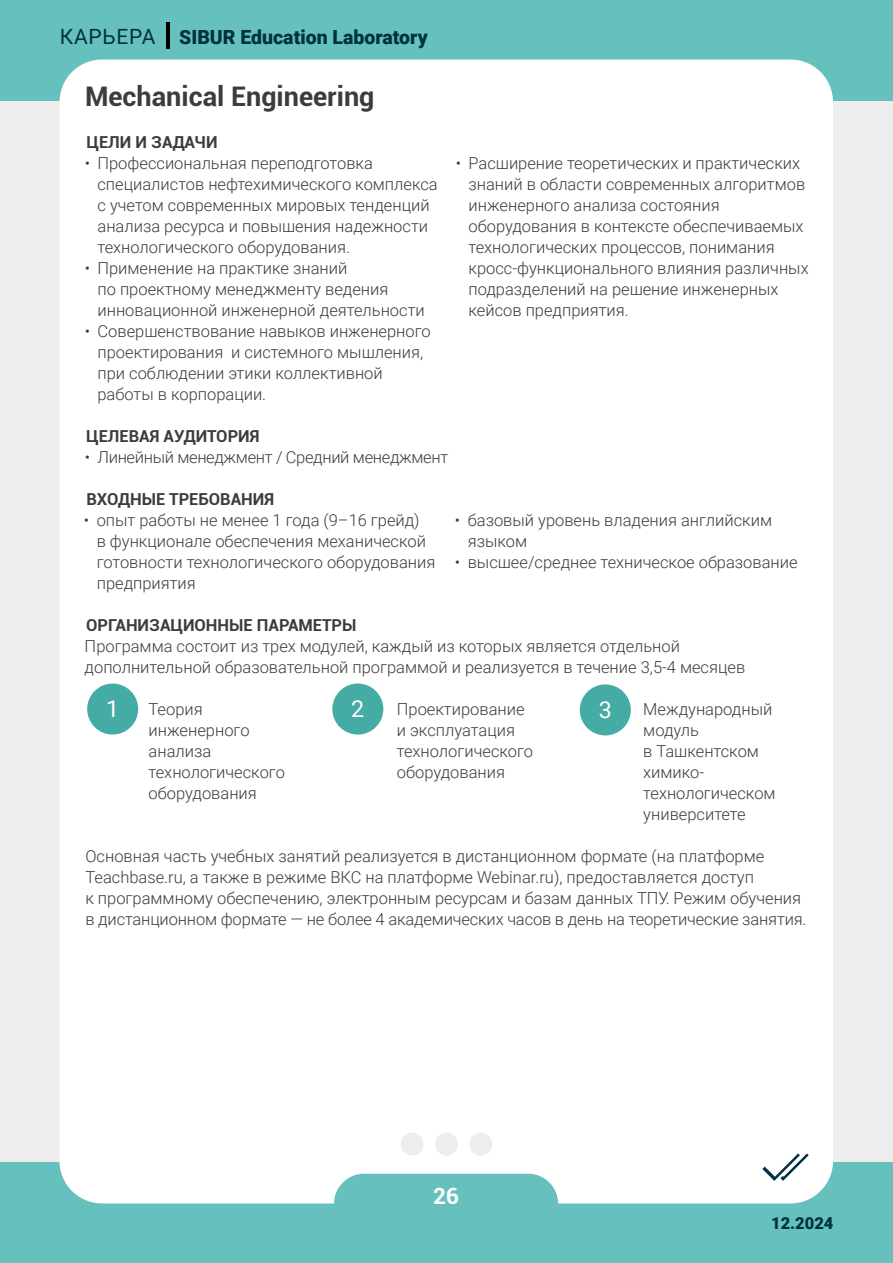
<style>
.page{position:relative;width:893px;height:1263px;background:#ededed}
.page>*{position:absolute;margin:0;border:0;box-sizing:border-box;transform-origin:0 0}
.t1{font:700 27px "Roboto";color:#3c3c3b}
.t2{font:23.25px "Roboto";color:#fff}
.t3{font:700 22.5px "Roboto";color:#fff}
.t4{font:900 19.5px "Roboto";color:#00323d}
.t5{font:300 16.5px/21px "Roboto";color:#3c3c3b}
.t6{font:700 16.5px "Roboto";color:#3c3c3b}
.t7{font:300 16.5px "Roboto";letter-spacing:-.02em;color:#3c3c3b}
.t8{font:900 16.5px "Roboto";color:#00323d}
.s1{font-weight:400;font-size:21px}
</style>
<div class="page">
<div style="left:0;top:0;width:893px;height:100px;background:#66c1be"></div>
<div style="left:0;top:1163px;width:893px;height:100px;background:#66c1be"></div>
<div style="left:60px;top:60px;width:773px;height:1143px;background:#fff;border-radius:43px"></div>
<div style="left:334px;top:1174px;width:224px;height:59px;background:#66c1be;border-radius:30px"></div>
<div style="left:469px;top:1133px;width:23px;height:22px;background:#ededed;border-radius:50%"></div>
<div style="left:435px;top:1133px;width:23px;height:22px;background:#ededed;border-radius:50%"></div>
<div style="left:401px;top:1133px;width:23px;height:22px;background:#ededed;border-radius:50%"></div>
<svg style="left:762px;top:1153px;width:47px;height:28px"></svg>
<hr style="left:166px;top:23px;width:4px;height:26px;background:#000">
<div style="left:87px;top:683px;width:51px;height:51px;background:#45aba5;border-radius:50%"></div>
<div style="left:332px;top:683px;width:51px;height:51px;background:#45aba5;border-radius:50%"></div>
<div style="left:580px;top:684px;width:51px;height:51px;background:#45aba5;border-radius:50%"></div>
<p class="t4" style="left:60px;top:23px;width:369px"><span class="s1">КАРЬЕРА</span> SIBUR Education Laboratory</p>
<h1 class="t1" style="left:85px;top:77px;width:291px">Mechanical Engineering</h1>
<p class="t6" style="left:87px;top:131px;width:133px">ЦЕЛИ И ЗАДАЧИ</p>
<p class="t5" style="left:97px;top:152px;width:342px;text-indent:-13px">• Профессиональная переподготовка специалистов нефтехимического комплекса с учетом современных мировых тенденций анализа ресурса и повышения надежности технологического оборудования.</p>
<p class="t5" style="left:97px;top:257px;width:329px;text-indent:-13px">• Применение на практике знаний<br>по проектному менеджменту ведения инновационной инженерной деятельности</p>
<p class="t5" style="left:97px;top:320px;width:335px;text-indent:-13px">• Совершенствование навыков инженерного проектирования и системного мышления, при соблюдении этики коллективной работы в корпорации.</p>
<p class="t5" style="left:468px;top:152px;width:342px;text-indent:-13px">• Расширение теоретических и практических знаний в области современных алгоритмов инженерного анализа состояния оборудования в контексте обеспечиваемых технологических процессов, понимания кросс-функционального влияния различных подразделений на решение инженерных кейсов предприятия.</p>
<p class="t6" style="left:86px;top:425px;width:175px">ЦЕЛЕВАЯ АУДИТОРИЯ</p>
<p class="t7" style="left:85px;top:446px;width:365px">• Линейный менеджмент / Средний менеджмент</p>
<p class="t6" style="left:86px;top:488px;width:189px">ВХОДНЫЕ ТРЕБОВАНИЯ</p>
<p class="t5" style="left:97px;top:509px;width:340px;text-indent:-13px">• опыт работы не менее 1 года (9–16 грейд)<br>в функционале обеспечения механической готовности технологического оборудования предприятия</p>
<p class="t5" style="left:468px;top:509px;width:306px;text-indent:-13px">• базовый уровень владения английским языком</p>
<p class="t5" style="left:455px;top:551px;width:344px">• высшее/среднее техническое образование</p>
<p class="t6" style="left:86px;top:614px;width:272px">ОРГАНИЗАЦИОННЫЕ ПАРАМЕТРЫ</p>
<p class="t5" style="left:85px;top:635px;width:662px">Программа состоит из трех модулей, каждый из которых является отдельной дополнительной образовательной программой и реализуется в течение 3,5-4 месяцев</p>
<h2 class="t2" style="left:106px;top:693px;width:15px">1</h2>
<h2 class="t2" style="left:351px;top:693px;width:15px">2</h2>
<h2 class="t2" style="left:599px;top:694px;width:15px">3</h2>
<p class="t5" style="left:149px;top:698px;width:138px">Теория инженерного анализа технологического оборудования</p>
<p class="t5" style="left:397px;top:698px;width:138px">Проектирование и эксплуатация технологического оборудования</p>
<p class="t5" style="left:643px;top:698px;width:134px">Международный модуль<br>в Ташкентском химико&shy;технологическом университете</p>
<p class="t5" style="left:85px;top:845px;width:723px">Основная часть учебных занятий реализуется в дистанционном формате (на платформе Teachbase.ru, а также в режиме ВКС на платформе Webinar.ru), предоставляется доступ<br>к программному обеспечению, электронным ресурсам и базам данных ТПУ. Режим обучения в дистанционном формате — не более 4 академических часов в день на теоретические занятия.</p>
<h3 class="t3" style="left:433px;top:1180px;width:27px">26</h3>
<p class="t8" style="left:771px;top:1212px;width:64px">12.2024</p>
</div>
